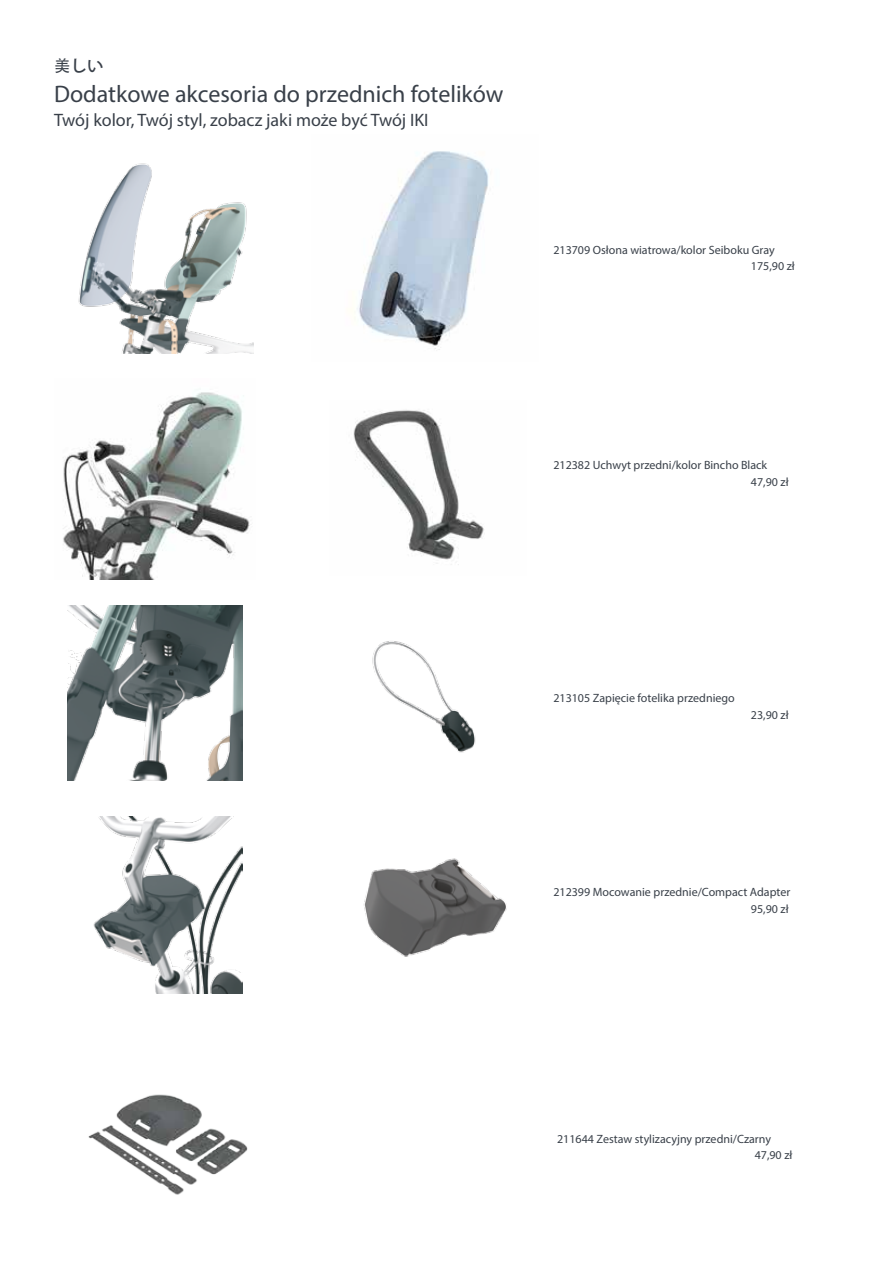
<style>
.page{position:relative;width:893px;height:1263px;background:#fff}
.page>*{position:absolute;margin:0;border:0;box-sizing:border-box;transform-origin:0 0}
.t1{font:24px "Myriad Pro";color:#394049}
.t2{font:18px "Myriad Pro";color:#394049}
.t3{font:16.5px "Adobe Heiti Std";color:#394049}
.t4{font:12px/16.5px "Myriad Pro";color:#394049}
</style>
<div class="page">
<img style="left:63px;top:392px;width:187px;height:188px">
<img style="left:353px;top:410px;width:131px;height:155px">
<img style="left:78px;top:163px;width:176px;height:190px">
<img style="left:372px;top:641px;width:104px;height:112px">
<img style="left:363px;top:858px;width:144px;height:99px">
<img style="left:93px;top:817px;width:149px;height:177px">
<img style="left:88px;top:1094px;width:160px;height:101px">
<img style="left:67px;top:605px;width:175px;height:175px">
<img style="left:357px;top:151px;width:132px;height:199px">
<h3 class="t3" style="left:54px;top:56px;width:51px">美しい</h3>
<h1 class="t1" style="left:54px;top:79px;width:451px">Dodatkowe akcesoria do przednich fotelików</h1>
<h2 class="t2" style="left:54px;top:109px;width:376px">Twój kolor, Twój styl, zobacz jaki może być Twój IKI</h2>
<p class="t4" style="left:751px;top:241px;width:45px;text-indent:-198px">213709 Osłona wiatrowa/kolor Seiboku Gray<br>175,90 zł</p>
<p class="t4" style="left:751px;top:457px;width:39px;text-indent:-198px">212382 Uchwyt przedni/kolor Bincho Black<br>47,90 zł</p>
<p class="t4" style="left:553px;top:690px;width:183px">213105 Zapięcie fotelika przedniego</p>
<p class="t4" style="left:751px;top:706px;width:39px">23,90 zł</p>
<p class="t4" style="left:553px;top:884px;width:238px;text-align:right">212399 Mocowanie przednie/Compact Adapter<br>95,90 zł</p>
<p class="t4" style="left:755px;top:1130px;width:39px;text-indent:-198px">211644 Zestaw stylizacyjny przedni/Czarny<br>47,90 zł</p>
</div>
